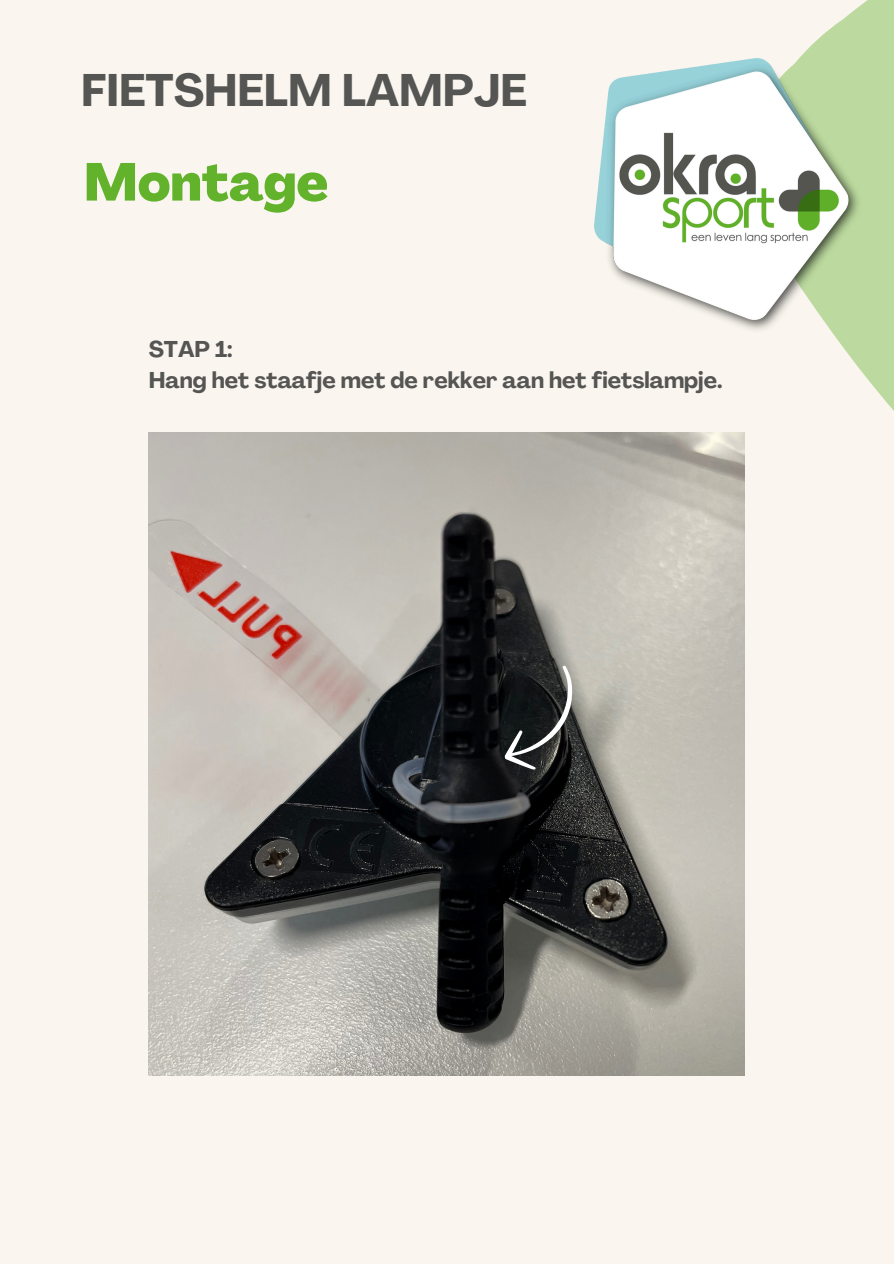
<style>
.page{position:relative;width:894px;height:1264px;background:#fff}
.page>*{position:absolute;margin:0;border:0;box-sizing:border-box;transform-origin:0 0}
.t1{font:800 52.5px "Agrandir";color:#62b32b}
.t2{font:700 45px "Agrandir";color:#555554}
.t3{font:700 22.5px "Agrandir";color:#555554}
</style>
<div class="page">
<div style="left:0;top:0;width:893px;height:1263px;background:#faf6ef"></div>
<svg style="left:682px;top:0;width:211px;height:598px"></svg>
<img style="left:594px;top:59px;width:299px;height:279px">
<img style="left:149px;top:433px;width:595px;height:642px">
<svg style="left:487px;top:664px;width:101px;height:113px;background:#393a3a"></svg>
<h2 class="t2" style="left:81px;top:72px;width:447px">FIETSHELM LAMPJE</h2>
<h1 class="t1" style="left:84px;top:161px;width:246px">Montage</h1>
<p class="t3" style="left:149px;top:340px;width:85px">STAP 1:</p>
<p class="t3" style="left:149px;top:371px;width:575px">Hang het staafje met de rekker aan het fietslampje.</p>
</div>
